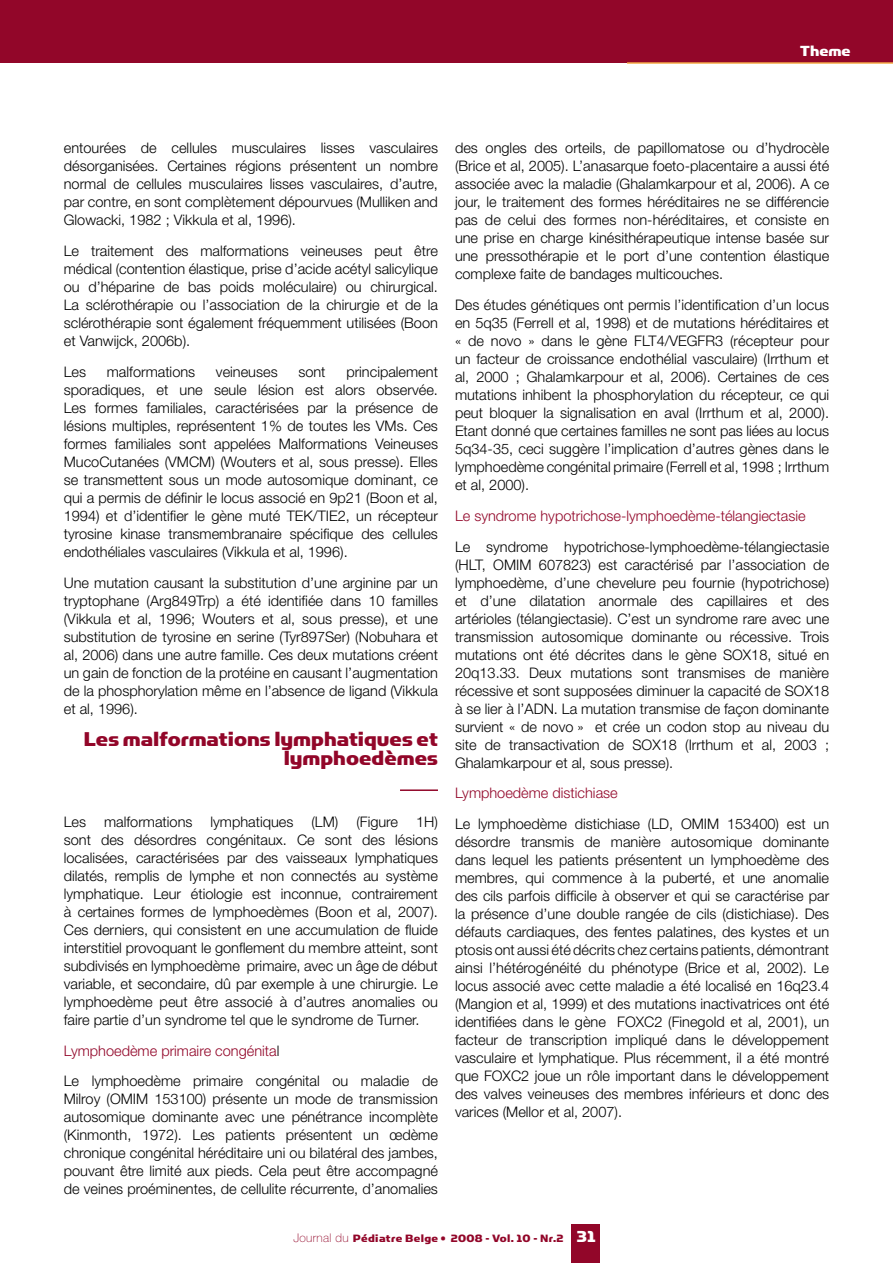
<style>
.page{position:relative;width:893px;height:1263px;background:#fff}
.page>*{position:absolute;margin:0;border:0;box-sizing:border-box;transform-origin:0 0}
.t1{font:22.5px/19.5px "Simian Display Chimpanzee";color:#920629;text-align:right}
.t2{font:16.5px "Simian Display Chimpanzee";color:#fff}
.t3{font:300 14.55px/18px "Helvetica Neue";color:#000;text-align:justify}
.t4{font:300 14.55px "Helvetica Neue";color:#920629}
.t5{font:12px "Simian Display Chimpanzee";letter-spacing:.03em;color:#920629}
.s1{color:#920629}
.s2{font-family:"Helvetica Neue";font-weight:100}
.s3{font-size:18px;color:#fff}
</style>
<div class="page">
<div style="left:571px;top:1224px;width:29px;height:39px;background:#920629"></div>
<div style="left:0;top:0;width:893px;height:63px;background:#920629"></div>
<hr style="left:627px;top:62px;width:266px;height:2px;background:#f7ae4b">
<hr style="left:400px;top:789px;width:38px;height:2px;background:#920629">
<p class="t2" style="left:800px;top:42px;width:52px">Theme</p>
<p class="t3" style="left:64px;top:139px;width:376px">entourées de cellules musculaires lisses vasculaires désorganisées. Certaines régions présentent un nombre normal de cellules musculaires lisses vasculaires, d’autre, par contre, en sont complètement dépourvues (Mulliken and Glowacki, 1982 ; Vikkula et al, 1996).</p>
<p class="t3" style="left:64px;top:241px;width:376px">Le traitement des malformations veineuses peut être médical (contention élastique, prise d’acide acétyl salicylique ou d’héparine de bas poids moléculaire) ou chirurgical.<br>La sclérothérapie ou l’association de la chirurgie et de la sclérothérapie sont également fréquemment utilisées (Boon et Vanwijck, 2006b).</p>
<p class="t3" style="left:64px;top:362px;width:24px">Les</p>
<p class="t3" style="left:107px;top:362px;width:90px">malformations</p>
<p class="t3" style="left:216px;top:362px;width:63px">veineuses</p>
<p class="t3" style="left:298px;top:362px;width:29px">sont</p>
<p class="t3" style="left:64px;top:362px;width:376px;text-indent:283px">principalement sporadiques, et une seule lésion est alors observée.<br>Les formes familiales, caractérisées par la présence de lésions multiples, représentent 1% de toutes les VMs. Ces formes familiales sont appelées Malformations Veineuses MucoCutanées (VMCM) (Wouters et al, sous presse). Elles se transmettent sous un mode autosomique dominant, ce qui a permis de définir le locus associé en 9p21 (Boon et al, 1994) et d’identifier le gène muté TEK/TIE2, un récepteur tyrosine kinase transmembranaire spécifique des cellules endothéliales vasculaires (Vikkula et al, 1996).</p>
<p class="t3" style="left:64px;top:573px;width:376px">Une mutation causant la substitution d’une arginine par un tryptophane (Arg849Trp) a été identifiée dans 10 familles (Vikkula et al, 1996; Wouters et al, sous presse), et une substitution de tyrosine en serine (Tyr897Ser) (Nobuhara et al, 2006) dans une autre famille. Ces deux mutations créent un gain de fonction de la protéine en causant l’augmentation de la phosphorylation même en l’absence de ligand (Vikkula et al, 1996).</p>
<h1 class="t1" style="left:84px;top:729px;width:356px">Les malformations lymphatiques et lymphoedèmes</h1>
<p class="t3" style="left:64px;top:812px;width:376px">Les malformations lymphatiques (LM) (Figure 1H) sont des désordres congénitaux. Ce sont des lésions localisées, caractérisées par des vaisseaux lymphatiques dilatés, remplis de lymphe et non connectés au système lymphatique. Leur étiologie est inconnue, contrairement à certaines formes de lymphoedèmes (Boon et al, 2007).<br>Ces derniers, qui consistent en une accumulation de fluide interstitiel provoquant le gonflement du membre atteint, sont subdivisés en lymphoedème primaire, avec un âge de début variable, et secondaire, dû par exemple à une chirurgie. Le lymphoedème peut être associé à d’autres anomalies ou faire partie d’un syndrome tel que le syndrome de Turner.</p>
<p class="t3" style="left:64px;top:1035px;width:376px;line-height:30.8px"><span class="s1">Lymphoedème primaire congénita</span>l<br>Le lymphoedème primaire congénital ou maladie de</p>
<p class="t3" style="left:64px;top:1090px;width:376px">Milroy (OMIM 153100) présente un mode de transmission autosomique dominante avec une pénétrance incomplète (Kinmonth, 1972). Les patients présentent un œdème chronique congénital héréditaire uni ou bilatéral des jambes, pouvant être limité aux pieds. Cela peut être accompagné de veines proéminentes, de cellulite récurrente, d’anomalies</p>
<p class="t3" style="left:455px;top:139px;width:376px">des ongles des orteils, de papillomatose ou d’hydrocèle (Brice et al, 2005). L’anasarque foeto-placentaire a aussi été associée avec la maladie (Ghalamkarpour et al, 2006). A ce jour, le traitement des formes héréditaires ne se différencie pas de celui des formes non-héréditaires, et consiste en une prise en charge kinésithérapeutique intense basée sur une pressothérapie et le port d’une contention élastique complexe faite de bandages multicouches.</p>
<p class="t3" style="left:455px;top:295px;width:376px">Des études génétiques ont permis l’identification d’un locus en 5q35 (Ferrell et al, 1998) et de mutations héréditaires et « de novo » dans le gène FLT4/VEGFR3 (récepteur pour un facteur de croissance endothélial vasculaire) (Irrthum et al, 2000 ; Ghalamkarpour et al, 2006). Certaines de ces mutations inhibent la phosphorylation du récepteur, ce qui peut bloquer la signalisation en aval (Irrthum et al, 2000).<br>Etant donné que certaines familles ne sont pas liées au locus 5q34-35, ceci suggère l’implication d’autres gènes dans le lymphoedème congénital primaire (Ferrell et al, 1998 ; Irrthum et al, 2000).</p>
<p class="t4" style="left:455px;top:507px;width:352px">Le syndrome hypotrichose-lymphoedème-télangiectasie</p>
<p class="t3" style="left:455px;top:537px;width:376px">Le syndrome hypotrichose-lymphoedème-télangiectasie (HLT, OMIM 607823) est caractérisé par l’association de lymphoedème, d’une chevelure peu fournie (hypotrichose) et d’une dilatation anormale des capillaires et des artérioles (télangiectasie). C’est un syndrome rare avec une transmission autosomique dominante ou récessive. Trois mutations ont été décrites dans le gène SOX18, situé en 20q13.33. Deux mutations sont transmises de manière récessive et sont supposées diminuer la capacité de SOX18 à se lier à l’ADN. La mutation transmise de façon dominante survient « de novo » et crée un codon stop au niveau du site de transactivation de SOX18 (Irrthum et al, 2003 ; Ghalamkarpour et al, sous presse).</p>
<p class="t4" style="left:455px;top:784px;width:164px">Lymphoedème distichiase</p>
<p class="t3" style="left:455px;top:814px;width:376px">Le lymphoedème distichiase (LD, OMIM 153400) est un désordre transmis de manière autosomique dominante dans lequel les patients présentent un lymphoedème des membres, qui commence à la puberté, et une anomalie des cils parfois difficile à observer et qui se caractérise par la présence d’une double rangée de cils (distichiase). Des défauts cardiaques, des fentes palatines, des kystes et un ptosis ont aussi été décrits chez certains patients, démontrant ainsi l’hétérogénéité du phénotype (Brice et al, 2002). Le locus associé avec cette maladie a été localisé en 16q23.4 (Mangion et al, 1999) et des mutations inactivatrices ont été identifiées dans le gène FOXC2 (Finegold et al, 2001), un facteur de transcription impliqué dans le développement vasculaire et lymphatique. Plus récemment, il a été montré que FOXC2 joue un rôle important dans le développement des valves veineuses des membres inférieurs et donc des varices (Mellor et al, 2007).</p>
<p class="t5" style="left:293px;top:1232px;width:304px"><span class="s2">Journal du</span> Pédiatre Belge • 2008 - Vol. 10 - Nr.2 <span class="s3">31</span></p>
</div>
